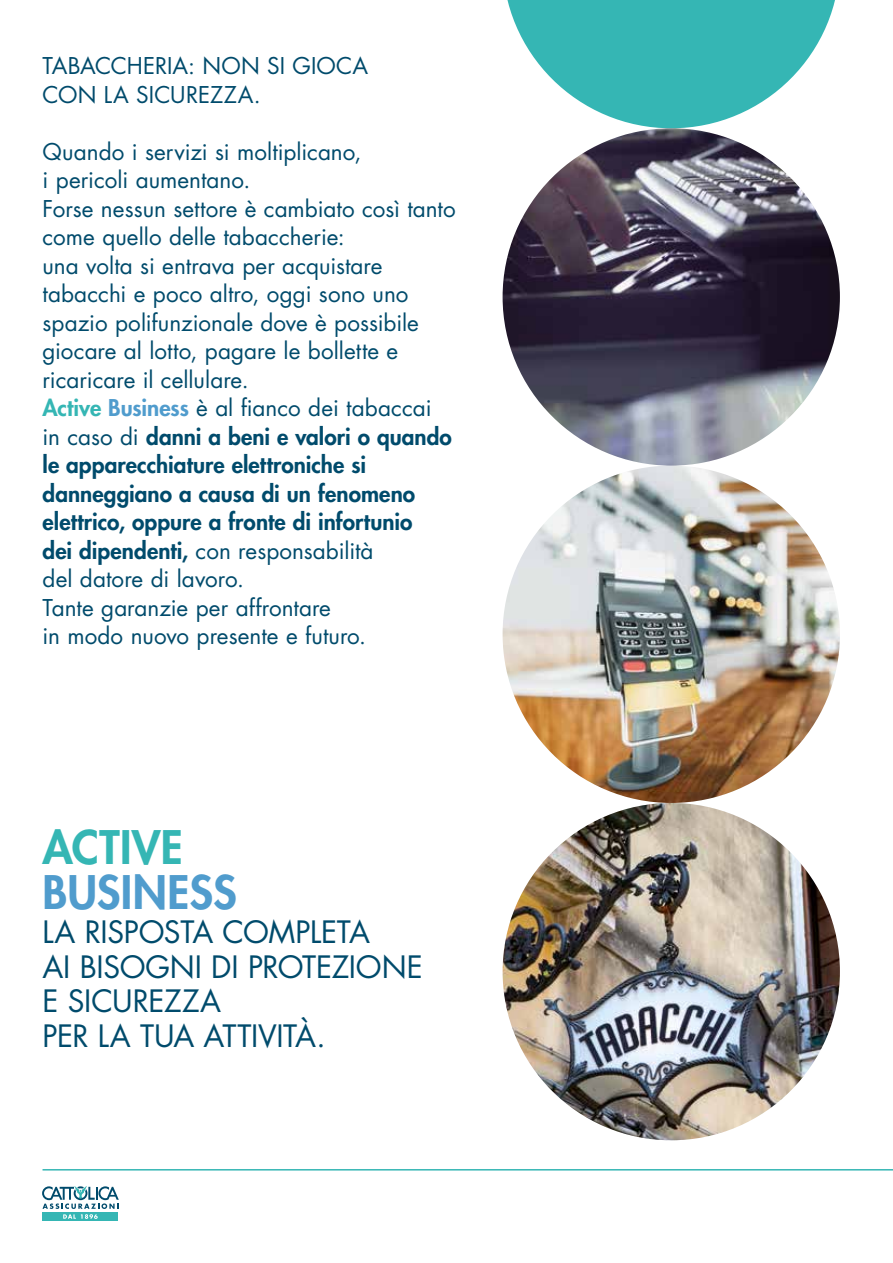
<style>
.page{position:relative;width:893px;height:1263px;background:#fff}
.page>*{position:absolute;margin:0;border:0;box-sizing:border-box;transform-origin:0 0}
.t1{font:800 45px "Futura Std";color:#509ccd}
.t2{font:800 45px "Futura Std";letter-spacing:.005em;color:#35b6b4}
.t3{font:30px/34.5px "Futura Std";letter-spacing:-.01em;color:#004b6c}
.t4{font:22.5px/28.5px "Futura Std";color:#004b6c}
.s1{font-weight:800;color:#35b6b4}
.s2{font-weight:800;color:#509ccd}
.s3{font-weight:800}
</style>
<div class="page">
<div style="left:43px;top:1212px;width:75px;height:9px;background:#35b6b4"></div>
<svg style="left:42px;top:1186px;width:77px;height:33px"></svg>
<img style="left:503px;top:466px;width:337px;height:337px;border-radius:169px">
<img style="left:503px;top:803px;width:337px;height:337px;border-radius:169px">
<svg style="left:507px;top:0;width:328px;height:128px"></svg>
<img style="left:503px;top:128px;width:337px;height:338px;border-radius:169px">
<hr style="left:43px;top:1169px;width:850px;height:1px;background:#35b6b4">
<p class="t4" style="left:43px;top:52px;width:327px">TABACCHERIA: NON SI GIOCA<br>CON LA SICUREZZA.</p>
<p class="t4" style="left:43px;top:137px;width:415px">Quando i servizi si moltiplicano,<br>i pericoli aumentano.<br>Forse nessun settore è cambiato così tanto come quello delle tabaccherie:<br>una volta si entrava per acquistare tabacchi e poco altro, oggi sono uno spazio polifunzionale dove è possibile giocare al lotto, pagare le bollette e ricaricare il cellulare.<br><span class="s1">Active</span> <span class="s2">Business</span> è al fianco dei tabaccai<br>in caso di <span class="s3">danni a beni e valori o quando le apparecchiature elettroniche si danneggiano a causa di un fenomeno elettrico, oppure a fronte di infortunio<br>dei dipendenti,</span> con responsabilità<br>del datore di lavoro.<br>Tante garanzie per affrontare<br>in modo nuovo presente e futuro.</p>
<h1 class="t2" style="left:43px;top:819px;width:142px">ACTIVE</h1>
<h1 class="t1" style="left:43px;top:864px;width:196px">BUSINESS</h1>
<h2 class="t3" style="left:43px;top:915px;width:382px">LA RISPOSTA COMPLETA<br>AI BISOGNI DI PROTEZIONE<br>E SICUREZZA<br>PER LA TUA ATTIVITÀ.</h2>
</div>
